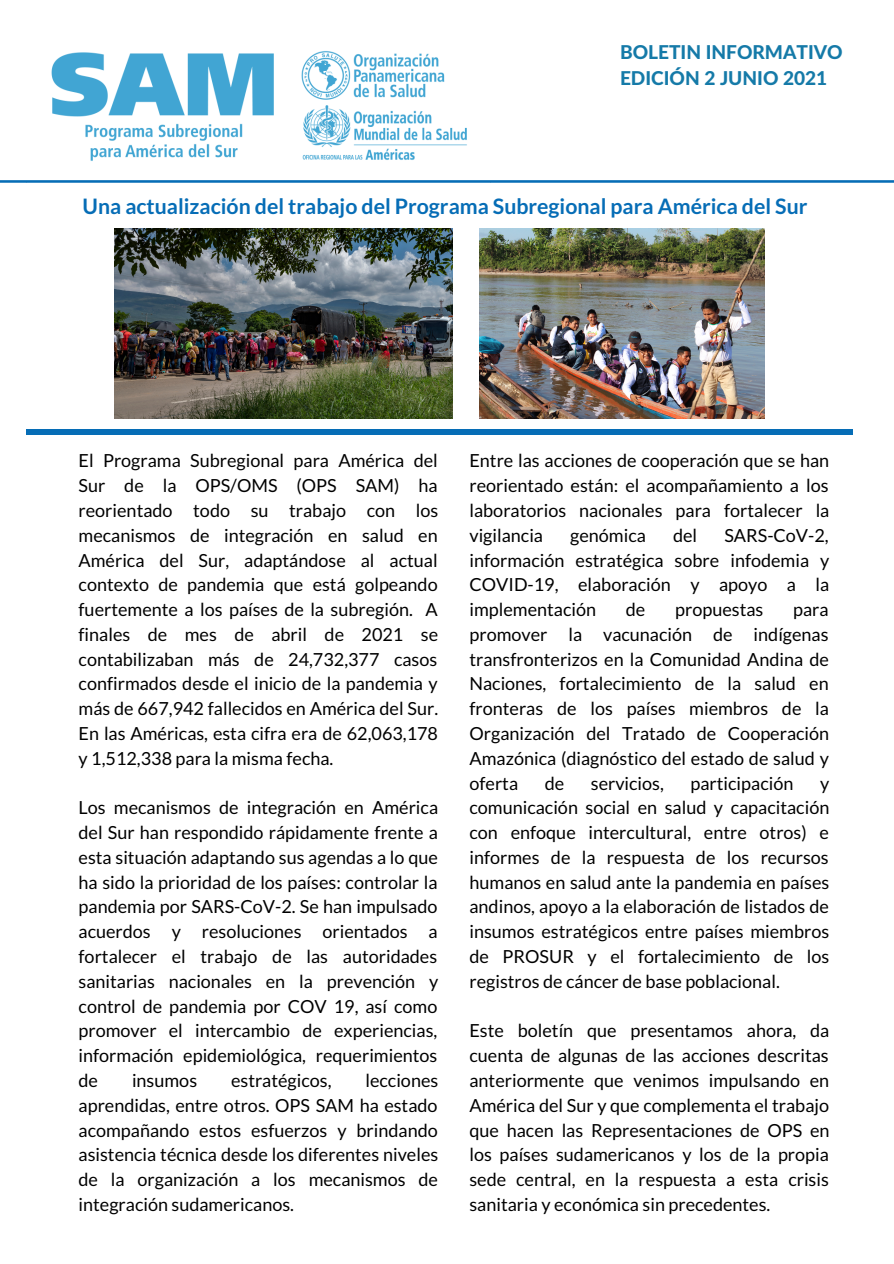
<style>
.page{position:relative;width:894px;height:1264px;background:#fff}
.page>*{position:absolute;margin:0;border:0;box-sizing:border-box;transform-origin:0 0}
.t1{font:700 21.3px "Lato";color:#066db6}
.t2{font:800 19.05px "Lato Latin";color:#157aa8}
.t3{font:18px/24.8px "Lato";color:#000;text-align:justify}
</style>
<div class="page">
<div style="left:26px;top:429px;width:826px;height:6px;background:#066db6"></div>
<img style="left:51px;top:51px;width:416px;height:110px">
<svg style="left:0;top:180px;width:893px;height:3px;background:#2981bf"></svg>
<img style="left:115px;top:228px;width:338px;height:190px">
<img style="left:479px;top:228px;width:284px;height:190px">
<p class="t2" style="left:619px;top:44px;width:224px">BOLETIN INFORMATIVO</p>
<p class="t2" style="left:619px;top:70px;width:209px">EDICIÓN 2 JUNIO 2021</p>
<p class="t1" style="left:82px;top:193px;width:726px">Una actualización del trabajo del Programa Subregional para América del Sur</p>
<p class="t3" style="left:79px;top:448px;width:361px">El Programa Subregional para América del Sur de la OPS/OMS (OPS SAM) ha reorientado todo su trabajo con los mecanismos de integración en salud en América del Sur, adaptándose al actual contexto de pandemia que está golpeando fuertemente a los países de la subregión. A finales de mes de abril de 2021 se contabilizaban más de 24,732,377 casos confirmados desde el inicio de la pandemia y más de 667,942 fallecidos en América del Sur.<br>En las Américas, esta cifra era de 62,063,178 y 1,512,338 para la misma fecha.</p>
<p class="t3" style="left:79px;top:795px;width:361px">Los mecanismos de integración en América del Sur han respondido rápidamente frente a esta situación adaptando sus agendas a lo que ha sido la prioridad de los países: controlar la pandemia por SARS-CoV-2. Se han impulsado acuerdos y resoluciones orientados a fortalecer el trabajo de las autoridades sanitarias nacionales en la prevención y control de pandemia por COV 19, así como promover el intercambio de experiencias, información epidemiológica, requerimientos de</p>
<p class="t3" style="left:79px;top:1067px;width:361px;text-indent:287px">lecciones aprendidas, entre otros. OPS SAM ha estado acompañando estos esfuerzos y brindando asistencia técnica desde los diferentes niveles de la organización a los mecanismos de integración sudamericanos.</p>
<p class="t3" style="left:132px;top:1067px;width:67px">insumos</p>
<p class="t3" style="left:231px;top:1067px;width:102px">estratégicos,</p>
<p class="t3" style="left:469px;top:448px;width:361px">Entre las acciones de cooperación que se han reorientado están: el acompañamiento a los laboratorios nacionales para fortalecer la vigilancia</p>
<p class="t3" style="left:570px;top:522px;width:77px">genómica</p>
<p class="t3" style="left:673px;top:522px;width:26px">del</p>
<p class="t3" style="left:469px;top:522px;width:361px;text-indent:255px">SARS-CoV-2, información estratégica sobre infodemia y COVID-19, elaboración y apoyo a la implementación</p>
<p class="t3" style="left:625px;top:596px;width:21px">de</p>
<p class="t3" style="left:675px;top:596px;width:90px">propuestas</p>
<p class="t3" style="left:469px;top:596px;width:361px;text-indent:323px">para promover la vacunación de indígenas transfronterizos en la Comunidad Andina de Naciones, fortalecimiento de la salud en fronteras de los países miembros de la Organización del Tratado de Cooperación Amazónica (diagnóstico del estado de salud y oferta</p>
<p class="t3" style="left:544px;top:770px;width:21px">de</p>
<p class="t3" style="left:590px;top:770px;width:75px">servicios,</p>
<p class="t3" style="left:690px;top:770px;width:104px">participación</p>
<p class="t3" style="left:469px;top:770px;width:361px;text-indent:350px">y comunicación social en salud y capacitación con enfoque intercultural, entre otros) e informes de la respuesta de los recursos humanos en salud ante la pandemia en países andinos, apoyo a la elaboración de listados de insumos estratégicos entre países miembros de PROSUR y el fortalecimiento de los registros de cáncer de base poblacional.</p>
<p class="t3" style="left:469px;top:1018px;width:361px">Este boletín que presentamos ahora, da cuenta de algunas de las acciones descritas anteriormente que venimos impulsando en América del Sur y que complementa el trabajo que hacen las Representaciones de OPS en los países sudamericanos y los de la propia sede central, en la respuesta a esta crisis sanitaria y económica sin precedentes.</p>
</div>
